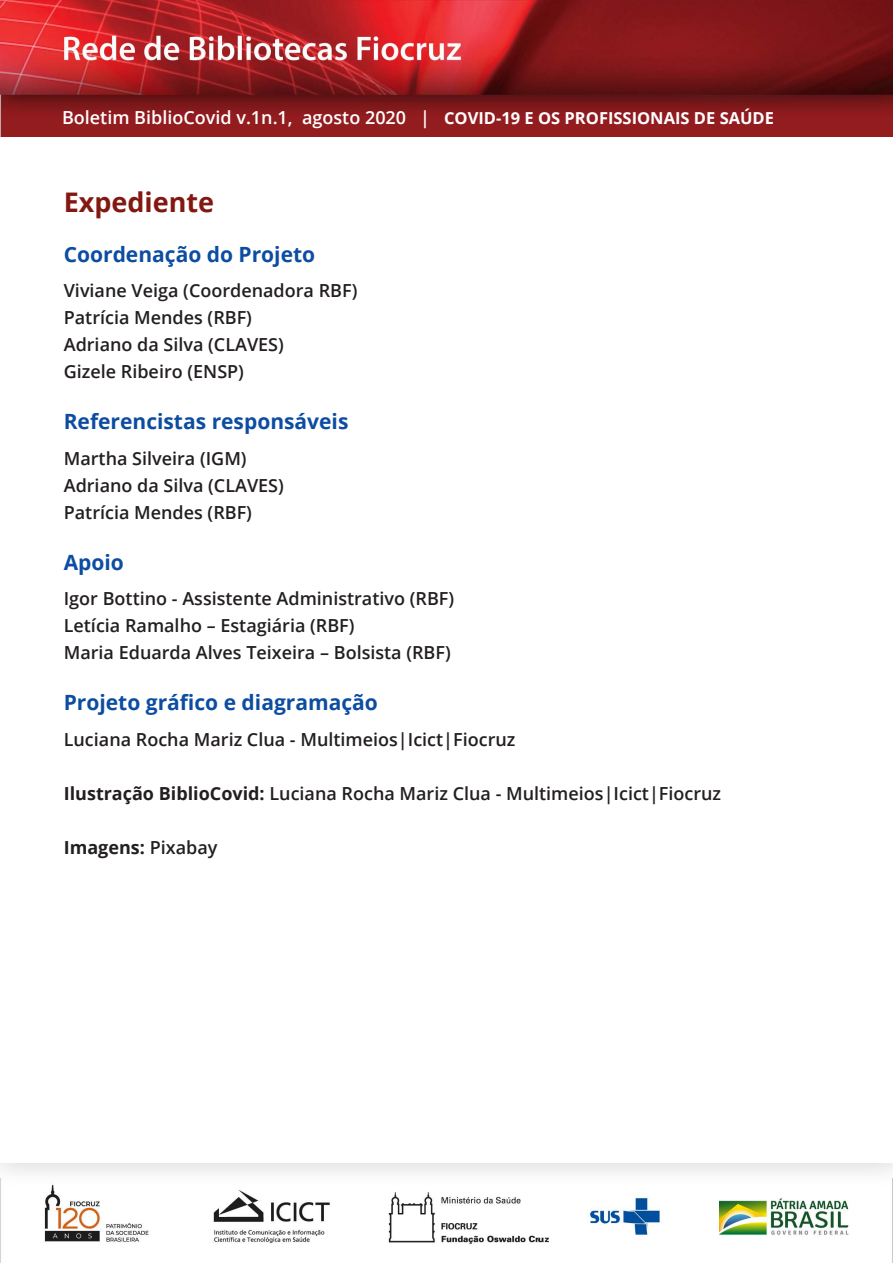
<style>
.page{position:relative;width:893px;height:1263px;background:#fff}
.page>*{position:absolute;margin:0;border:0;box-sizing:border-box;transform-origin:0 0}
.t1{font:700 27px "Open Sans";color:#821811}
.t2{font:700 21px "Open Sans";color:#0d4da1}
.t3{font:600 18px/27px "Open Sans";color:#231f20}
.t4{font:600 18px "Open Sans";color:#fff}
.t5{font:700 18px "Open Sans";color:#231f20}
.t6{font:700 16.5px "Open Sans";color:#fff}
.s1{font-weight:700;font-size:16.5px}
.s2{font-weight:700}
.s3{font-weight:600}
</style>
<div class="page">
<img style="left:0;top:0;width:893px;height:136px">
<img style="left:0;top:1185px;width:893px;height:78px">
<p class="t4" style="left:62px;top:105px;width:694px">Boletim BiblioCovid v.1n.1, agosto 2020 | <span class="s1">COVID-19 E OS PROFISSIONAIS DE SAÚDE</span></p>
<p class="t6" style="left:444px;top:107px;width:332px">COVID-19 E OS PROFISSIONAIS DE SAÚDE</p>
<p class="t4" style="left:43px;top:105px;width:325px">Boletim Bibl oCovid v.1n.1, agosto 20</p>
<p class="t4" style="left:401px;top:105px;width:11px">|</p>
<h1 class="t1" style="left:64px;top:183px;width:152px">Expediente</h1>
<p class="t2" style="left:64px;top:239px;width:253px">Coordenação do Projeto</p>
<p class="t3" style="left:64px;top:277px;width:295px">Viviane Veiga (Coordenadora RBF)<br>Patrícia Mendes (RBF)<br>Adriano da Silva (CLAVES)<br>Gizele Ribeiro (ENSP)</p>
<p class="t2" style="left:64px;top:407px;width:286px">Referencistas responsáveis</p>
<p class="t3" style="left:64px;top:444px;width:222px">Martha Silveira (IGM)<br>Adriano da Silva (CLAVES)<br>Patrícia Mendes (RBF)</p>
<p class="t2" style="left:64px;top:547px;width:62px">Apoio</p>
<p class="t3" style="left:64px;top:585px;width:392px">Igor Bottino - Assistente Administrativo (RBF)<br>Letícia Ramalho – Estagiária (RBF)<br>Maria Eduarda Alves Teixeira – Bolsista (RBF)</p>
<p class="t2" style="left:64px;top:688px;width:316px">Projeto gráfico e diagramação</p>
<p class="t3" style="left:64px;top:725px;width:453px">Luciana Rocha Mariz Clua - Multimeios|Icict|Fiocruz</p>
<p class="t3" style="left:64px;top:779px;width:659px"><span class="s2">Ilustração BiblioCovid:</span> Luciana Rocha Mariz Clua - Multimeios|Icict|Fiocruz</p>
<p class="t5" style="left:64px;top:834px;width:155px">Imagens: <span class="s3">Pixabay</span></p>
</div>
